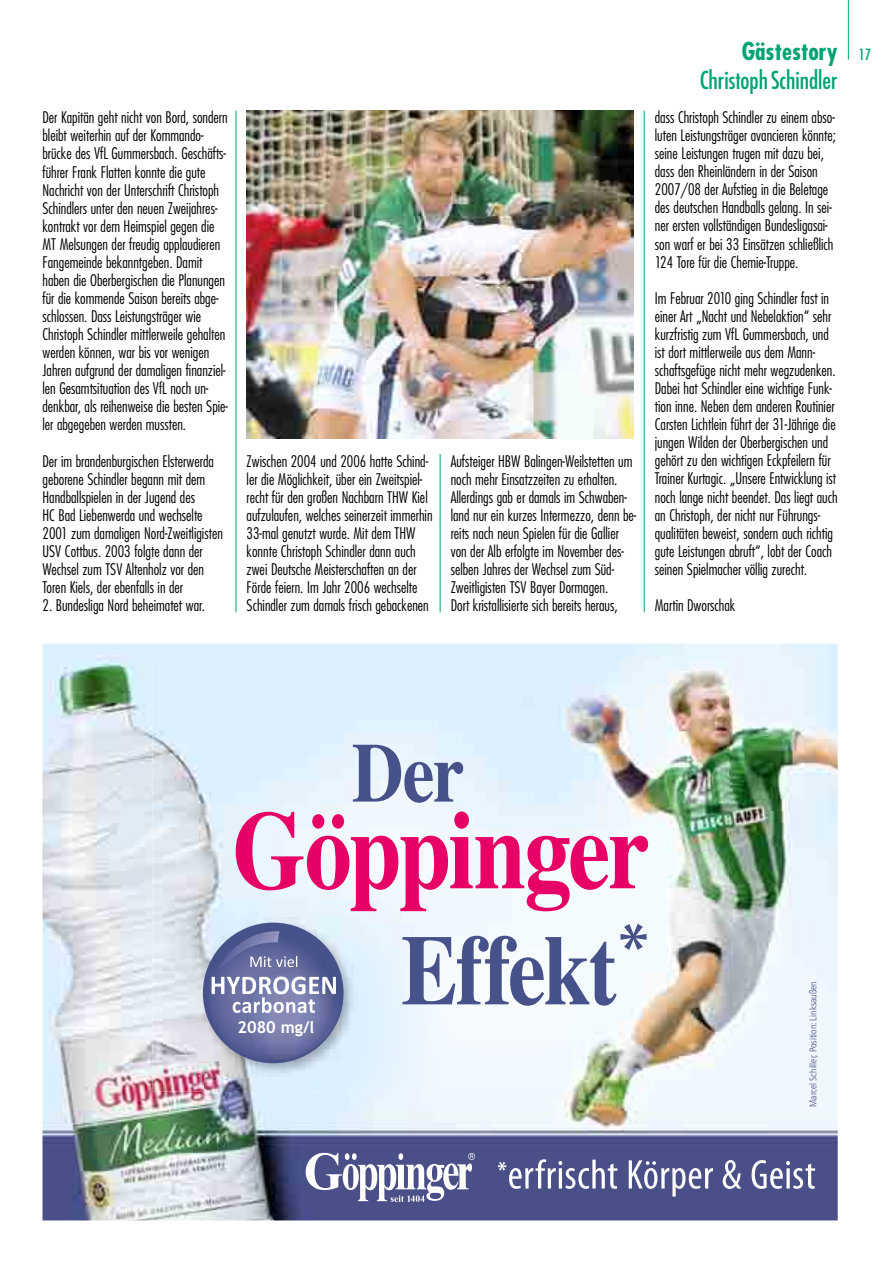
<style>
.page{position:relative;width:893px;height:1263px;background:#fff}
.page>*{position:absolute;margin:0;border:0;box-sizing:border-box;transform-origin:0 0}
.t1{font:condensed 24px/29.7px "Futura";color:#00a374}
.t2{font:700 16.35px "Trebuchet MS";color:#fff}
.t3{font:300 condensed 15.6px/18px "Futura";color:#000}
.t4{font:300 condensed 9.6px "Frutiger";color:#47518a}
.s1{font-weight:700}
.s2{font-size:15px}
</style>
<div class="page">
<hr style="left:848px;top:0;width:1px;height:60px;background:#00a374">
<hr style="left:440px;top:454px;width:1px;height:158px;background:#00a374">
<hr style="left:236px;top:111px;width:1px;height:501px;background:#00a374">
<hr style="left:644px;top:111px;width:1px;height:501px;background:#00a374">
<img style="left:247px;top:111px;width:387px;height:327px">
<img style="left:43px;top:644px;width:795px;height:576px">
<svg style="left:306px;top:1153px;width:169px;height:49px"></svg>
<svg style="left:498px;top:1159px;width:317px;height:37px"></svg>
<img style="left:153px;top:661px;width:418px;height:286px">
<img style="left:571px;top:661px;width:158px;height:430px">
<img style="left:153px;top:947px;width:51px;height:144px">
<img style="left:310px;top:947px;width:262px;height:144px">
<img style="left:204px;top:1077px;width:106px;height:14px">
<svg style="left:236px;top:811px;width:412px;height:100px"></svg>
<svg style="left:353px;top:745px;width:110px;height:58px;background:#a9b4d0"></svg>
<svg style="left:402px;top:924px;width:245px;height:82px"></svg>
<img style="left:198px;top:917px;width:159px;height:160px">
<div style="left:203px;top:922px;width:141px;height:141px;background:#47518a;border-radius:50%"></div>
<svg style="left:259px;top:931px;width:20px;height:3px"></svg>
<img style="left:332px;top:974px;width:10px;height:86px">
<img style="left:215px;top:934px;width:64px;height:1px">
<img style="left:202px;top:935px;width:126px;height:125px">
<img style="left:248px;top:969px;width:84px;height:91px">
<svg style="left:212px;top:976px;width:129px;height:42px;background:#9599bd"></svg>
<svg style="left:250px;top:956px;width:47px;height:11px"></svg>
<p class="t3" style="left:43px;top:108px;width:187px">Der Kapitän geht nicht von Bord, sondern bleibt weiterhin auf der Kommando&shy;brücke des VfL Gummersbach. Geschäfts&shy;führer Frank Flatten konnte die gute Nachricht von der Unterschrift Christoph Schindlers unter den neuen Zweijahres&shy;kontrakt vor dem Heimspiel gegen die MT Melsungen der freudig applaudieren Fangemeinde bekanntgeben. Damit haben die Oberbergischen die Planungen für die kommende Saison bereits abge&shy;schlossen. Dass Leistungsträger wie Christoph Schindler mittlerweile gehalten werden können, war bis vor wenigen Jahren aufgrund der damaligen finanziel&shy;len Gesamtsituation des VfL noch un&shy;denkbar, als reihenweise die besten Spie&shy;ler abgegeben werden mussten.</p>
<p class="t3" style="left:43px;top:452px;width:182px">Der im brandenburgischen Elsterwerda geborene Schindler begann mit dem Handballspielen in der Jugend des<br>HC Bad Liebenwerda und wechselte 2001 zum damaligen Nord-Zweitligisten USV Cottbus. 2003 folgte dann der Wechsel zum TSV Altenholz vor den Toren Kiels, der ebenfalls in der</p>
<p class="t3" style="left:43px;top:596px;width:164px">2. Bundesliga Nord beheimatet war.</p>
<p class="t3" style="left:247px;top:451px;width:187px">Zwischen 2004 und 2006 hatte Schind&shy;ler die Möglichkeit, über ein Zweitspiel&shy;recht für den großen Nachbarn THW Kiel aufzulaufen, welches seinerzeit immerhin 33-mal genutzt wurde. Mit dem THW konnte Christoph Schindler dann auch zwei Deutsche Meisterschaften an der Förde feiern. Im Jahr 2006 wechselte Schindler zum damals frisch gebackenen</p>
<p class="t3" style="left:451px;top:451px;width:187px">Aufsteiger HBW Balingen-Weilstetten um noch mehr Einsatzzeiten zu erhalten.<br>Allerdings gab er damals im Schwaben&shy;land nur ein kurzes Intermezzo, denn be&shy;reits nach neun Spielen für die Gallier von der Alb erfolgte im November des&shy;selben Jahres der Wechsel zum Süd-Zweitligisten TSV Bayer Dormagen.<br>Dort kristallisierte sich bereits heraus,</p>
<h1 class="t1" style="left:700px;top:35px;width:173px;text-indent:42px"><span class="s1">Gästestory</span> <span class="s2">17<br></span>Christoph Schindler</h1>
<p class="t3" style="left:655px;top:108px;width:183px">dass Christoph Schindler zu einem abso&shy;luten Leistungsträger avancieren könnte; seine Leistungen trugen mit dazu bei, dass den Rheinländern in der Saison 2007/08 der Aufstieg in die Beletage des deutschen Handballs gelang. In sei&shy;ner ersten vollständigen Bundesligasai&shy;son warf er bei 33 Einsätzen schließlich 124 Tore für die Chemie-Truppe.</p>
<p class="t3" style="left:655px;top:289px;width:184px">Im Februar 2010 ging Schindler fast in einer Art „Nacht und Nebelaktion“ sehr kurzfristig zum VfL Gummersbach, und ist dort mittlerweile aus dem Mann&shy;schaftsgefüge nicht mehr wegzudenken.<br>Dabei hat Schindler eine wichtige Funk&shy;tion inne. Neben dem anderen Routinier Carsten Lichtlein führt der 31-Jährige die jungen Wilden der Oberbergischen und gehört zu den wichtigen Eckpfeilern für Trainer Kurtagic. „Unsere Entwicklung ist noch lange nicht beendet. Das liegt auch an Christoph, der nicht nur Führungs&shy;qualitäten beweist, sondern auch richtig gute Leistungen abruft“, lobt der Coach seinen Spielmacher völlig zurecht.</p>
<p class="t3" style="left:655px;top:596px;width:82px">Martin Dworschak</p>
<p class="t2" style="left:238px;top:1017px;width:78px">2080 mg/l</p>
<p class="t4" style="left:808px;top:1107px;width:127px;rotate:-90deg">Marcel Schiller, Position: Linksaußen</p>
</div>
